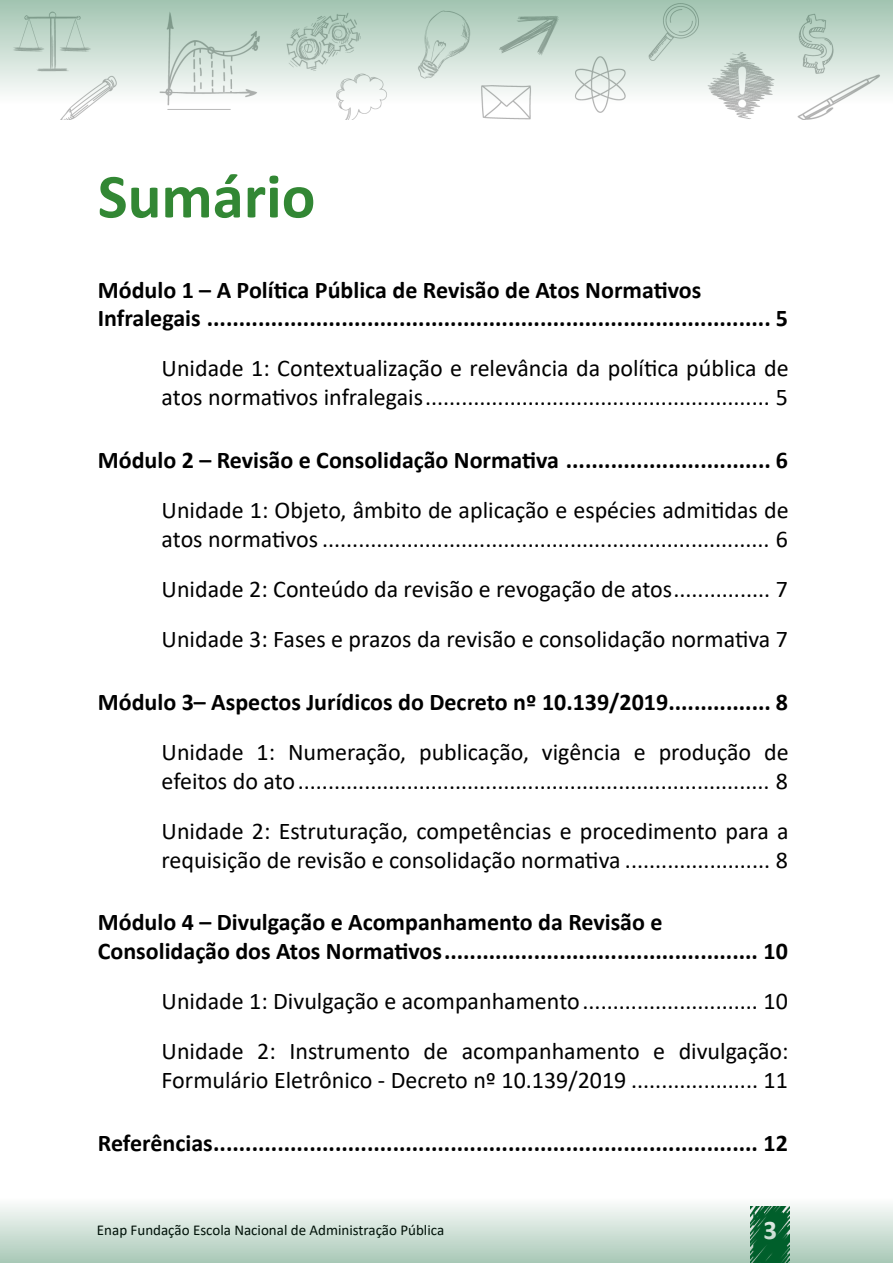
<style>
.page{position:relative;width:893px;height:1263px;background:#fff}
.page>*{position:absolute;margin:0;border:0;box-sizing:border-box;transform-origin:0 0}
.t1{font:700 63px "Calibri";color:#328734}
.t2{font:700 27px "Calibri";color:#fff}
.t3{font:24px/28.8px "Calibri";color:#000}
.t4{font:700 24px/28.8px "Calibri";color:#000}
.t5{font:15px "Calibri";color:#000}
</style>
<div class="page">
<svg style="left:0;top:0;width:893px;height:120px"></svg>
<svg style="left:0;top:1205px;width:893px;height:58px;background:#c6dacf"></svg>
<h1 class="t1" style="left:98px;top:152px;width:219px">Sumário</h1>
<p class="t4" style="left:98px;top:275px;width:692px">Módulo 1 – A Política Pública de Revisão de Atos Normativos<br>Infralegais ........................................................................................ 5</p>
<p class="t3" style="left:162px;top:353px;width:628px">Unidade 1: Contextualização e relevância da política pública de atos normativos infralegais......................................................... 5</p>
<p class="t4" style="left:98px;top:445px;width:691px">Módulo 2 – Revisão e Consolidação Normativa ................................ 6</p>
<p class="t3" style="left:162px;top:495px;width:628px">Unidade 1: Objeto, âmbito de aplicação e espécies admitidas de atos normativos .......................................................................... 6</p>
<p class="t3" style="left:162px;top:563px;width:628px;line-height:50.1px">Unidade 2: Conteúdo da revisão e revogação de atos................ 7<br>Unidade 3: Fases e prazos da revisão e consolidação normativa 7</p>
<p class="t4" style="left:98px;top:687px;width:691px">Módulo 3– Aspectos Jurídicos do Decreto nº 10.139/2019................ 8</p>
<p class="t3" style="left:162px;top:737px;width:628px">Unidade 1: Numeração, publicação, vigência e produção de efeitos do ato.............................................................................. 8</p>
<p class="t3" style="left:162px;top:816px;width:628px">Unidade 2: Estruturação, competências e procedimento para a requisição de revisão e consolidação normativa ........................ 8</p>
<p class="t4" style="left:98px;top:908px;width:692px">Módulo 4 – Divulgação e Acompanhamento da Revisão e<br>Consolidação dos Atos Normativos................................................. 10</p>
<p class="t3" style="left:162px;top:976px;width:628px;line-height:50.1px">Unidade 1: Divulgação e acompanhamento............................. 10<br>Unidade 2: Instrumento de acompanhamento e divulgação:</p>
<p class="t3" style="left:162px;top:1065px;width:628px">Formulário Eletrônico - Decreto nº 10.139/2019 ..................... 11</p>
<p class="t4" style="left:98px;top:1128px;width:691px">Referências..................................................................................... 12</p>
<p class="t5" style="left:97px;top:1220px;width:349px">Enap Fundação Escola Nacional de Administração Pública</p>
<p class="t2" style="left:763px;top:1210px;width:15px">3</p>
</div>
